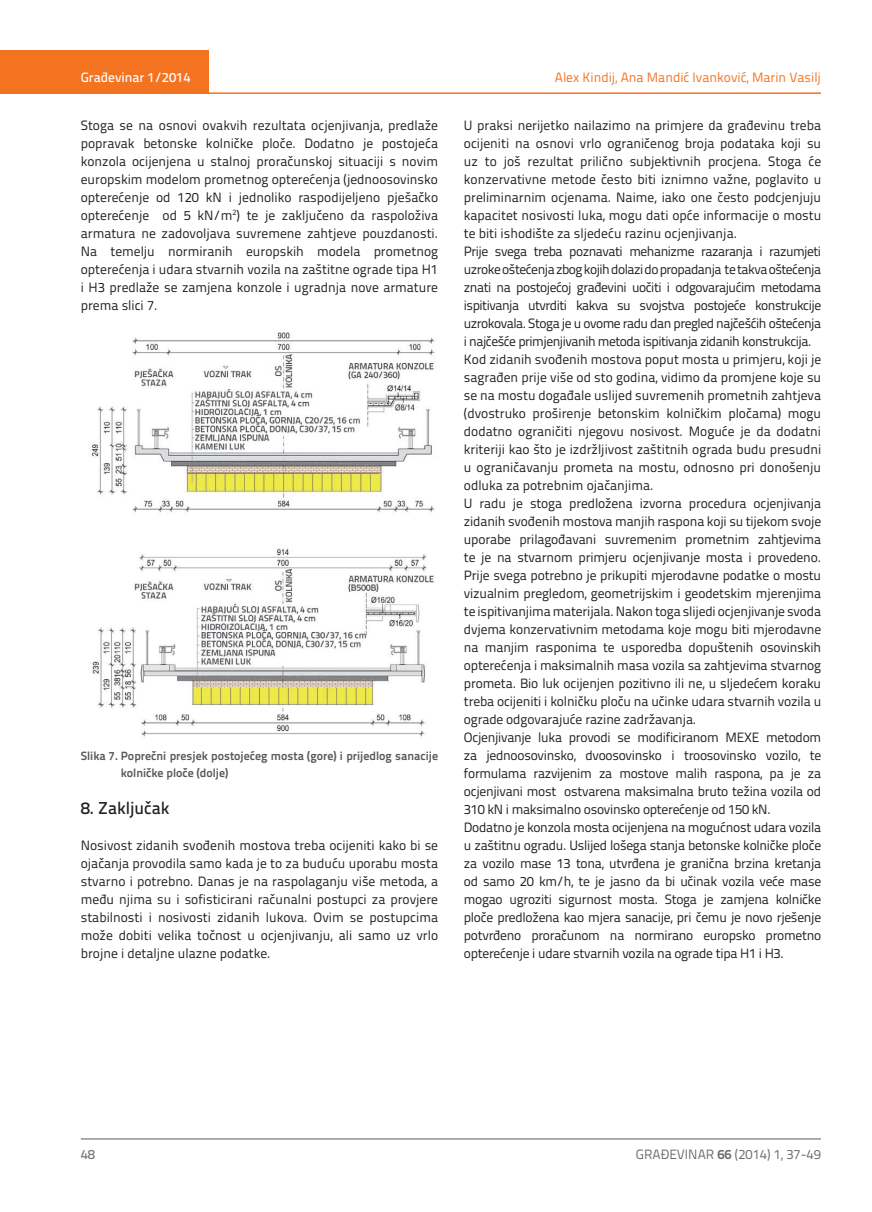
<style>
.page{position:relative;width:872px;height:1212px;background:#fff}
.page>*{position:absolute;margin:0;border:0;box-sizing:border-box;transform-origin:0 0}
.t1{font:500 17.25px "Titillium Text 22 L";color:#231f20}
.t2{font:13.5px/18px "Titillium Text 22 L";letter-spacing:-.01em;color:#231f20;text-align:justify}
.t3{font:13.5px "Titillium Text 22 L";color:#f47321}
.t4{font:13.5px "Titillium Text 22 L";color:#6c6d70}
.t5{font:500 13.5px "Titillium Text 22 L";color:#fff}
.t6{font:500 13.5px "Titillium Text 22 L";color:#787a7d}
.t7{font:700 12px/16.5px "Titillium Text 22 L";color:#57585a}
.s1{font-weight:700}
</style>
<div class="page">
<div style="left:0;top:50px;width:208px;height:44px;background:#f47321"></div>
<hr style="left:0;top:92px;width:821px;height:2px;background:#f47321">
<hr style="left:81px;top:1139px;width:740px;height:1px;background:#57585a">
<img style="left:91px;top:332px;width:344px;height:405px">
<p class="t5" style="left:81px;top:67px;width:111px">Građevinar 1/2014</p>
<p class="t2" style="left:81px;top:115px;width:359px">Stoga se na osnovi ovakvih rezultata ocjenjivanja, predlaže popravak betonske kolničke ploče. Dodatno je postojeća konzola ocijenjena u stalnoj proračunskoj situaciji s novim europskim modelom prometnog opterećenja (jednoosovinsko opterećenje od 120 kN i jednoliko raspodijeljeno pješačko opterećenje od 5 kN/m<sup>2</sup>) te je zaključeno da raspoloživa armatura ne zadovoljava suvremene zahtjeve pouzdanosti.<br>Na temelju normiranih europskih modela prometnog opterećenja i udara stvarnih vozila na zaštitne ograde tipa H1 i H3 predlaže se zamjena konzole i ugradnja nove armature prema slici 7.</p>
<p class="t7" style="left:121px;top:747px;width:319px;text-indent:-40px">Slika 7. Poprečni presjek postojećeg mosta (gore) i prijedlog sanacije kolničke ploče (dolje)</p>
<p class="t1" style="left:81px;top:795px;width:90px">8. Zaključak</p>
<p class="t2" style="left:81px;top:836px;width:359px">Nosivost zidanih svođenih mostova treba ocijeniti kako bi se ojačanja provodila samo kada je to za buduću uporabu mosta stvarno i potrebno. Danas je na raspolaganju više metoda, a među njima su i sofisticirani računalni postupci za provjere stabilnosti i nosivosti zidanih lukova. Ovim se postupcima može dobiti velika točnost u ocjenjivanju, ali samo uz vrlo brojne i detaljne ulazne podatke.</p>
<p class="t3" style="left:555px;top:68px;width:267px">Alex Kindij, Ana Mandić Ivanković, Marin Vasilj</p>
<p class="t2" style="left:464px;top:115px;width:359px;text-align:left">U praksi nerijetko nailazimo na primjere da građevinu treba ocijeniti na osnovi vrlo ograničenog broja podataka koji su uz to još rezultat prilično subjektivnih procjena. Stoga će konzervativne metode često biti iznimno važne, poglavito u preliminarnim ocjenama. Naime, iako one često podcjenjuju kapacitet nosivosti luka, mogu dati opće informacije o mostu te biti ishodište za sljedeću razinu ocjenjivanja.<br>Prije svega treba poznavati mehanizme razaranja i razumjeti uzroke oštećenja zbog kojih dolazi do propadanja te takva oštećenja znati na postojećoj građevini uočiti i odgovarajućim metodama ispitivanja utvrditi kakva su svojstva postojeće konstrukcije uzrokovala. Stoga je u ovome radu dan pregled najčešćih oštećenja i najčešće primjenjivanih metoda ispitivanja zidanih konstrukcija.<br>Kod zidanih svođenih mostova poput mosta u primjeru, koji je sagrađen prije više od sto godina, vidimo da promjene koje su se na mostu događale uslijed suvremenih prometnih zahtjeva (dvostruko proširenje betonskim kolničkim pločama) mogu dodatno ograničiti njegovu nosivost. Moguće je da dodatni kriteriji kao što je izdržljivost zaštitnih ograda budu presudni u ograničavanju prometa na mostu, odnosno pri donošenju odluka za potrebnim ojačanjima.<br>U radu je stoga predložena izvorna procedura ocjenjivanja zidanih svođenih mostova manjih raspona koji su tijekom svoje uporabe prilagođavani suvremenim prometnim zahtjevima te je na stvarnom primjeru ocjenjivanje mosta i provedeno.<br>Prije svega potrebno je prikupiti mjerodavne podatke o mostu vizualnim pregledom, geometrijskim i geodetskim mjerenjima te ispitivanjima materijala. Nakon toga slijedi ocjenjivanje svoda dvjema konzervativnim metodama koje mogu biti mjerodavne na manjim rasponima te usporedba dopuštenih osovinskih opterećenja i maksimalnih masa vozila sa zahtjevima stvarnog prometa. Bio luk ocijenjen pozitivno ili ne, u sljedećem koraku treba ocijeniti i kolničku ploču na učinke udara stvarnih vozila u ograde odgovarajuće razine zadržavanja.<br>Ocjenjivanje luka provodi se modificiranom MEXE metodom za jednoosovinsko, dvoosovinsko i troosovinsko vozilo, te formulama razvijenim za mostove malih raspona, pa je za ocjenjivani most ostvarena maksimalna bruto težina vozila od 310 kN i maksimalno osovinsko opterećenje od 150 kN.<br>Dodatno je konzola mosta ocijenjena na mogućnost udara vozila u zaštitnu ogradu. Uslijed lošega stanja betonske kolničke ploče za vozilo mase 13 tona, utvrđena je granična brzina kretanja od samo 20 km/h, te je jasno da bi učinak vozila veće mase mogao ugroziti sigurnost mosta. Stoga je zamjena kolničke ploče predložena kao mjera sanacije, pri čemu je novo rješenje potvrđeno proračunom na normirano europsko prometno opterećenje i udare stvarnih vozila na ograde tipa H1 i H3.</p>
<p class="t6" style="left:81px;top:1144px;width:16px">48</p>
<p class="t4" style="left:636px;top:1144px;width:186px">GRAĐEVINAR <span class="s1">66</span> (2014) 1, 37-49</p>
</div>
